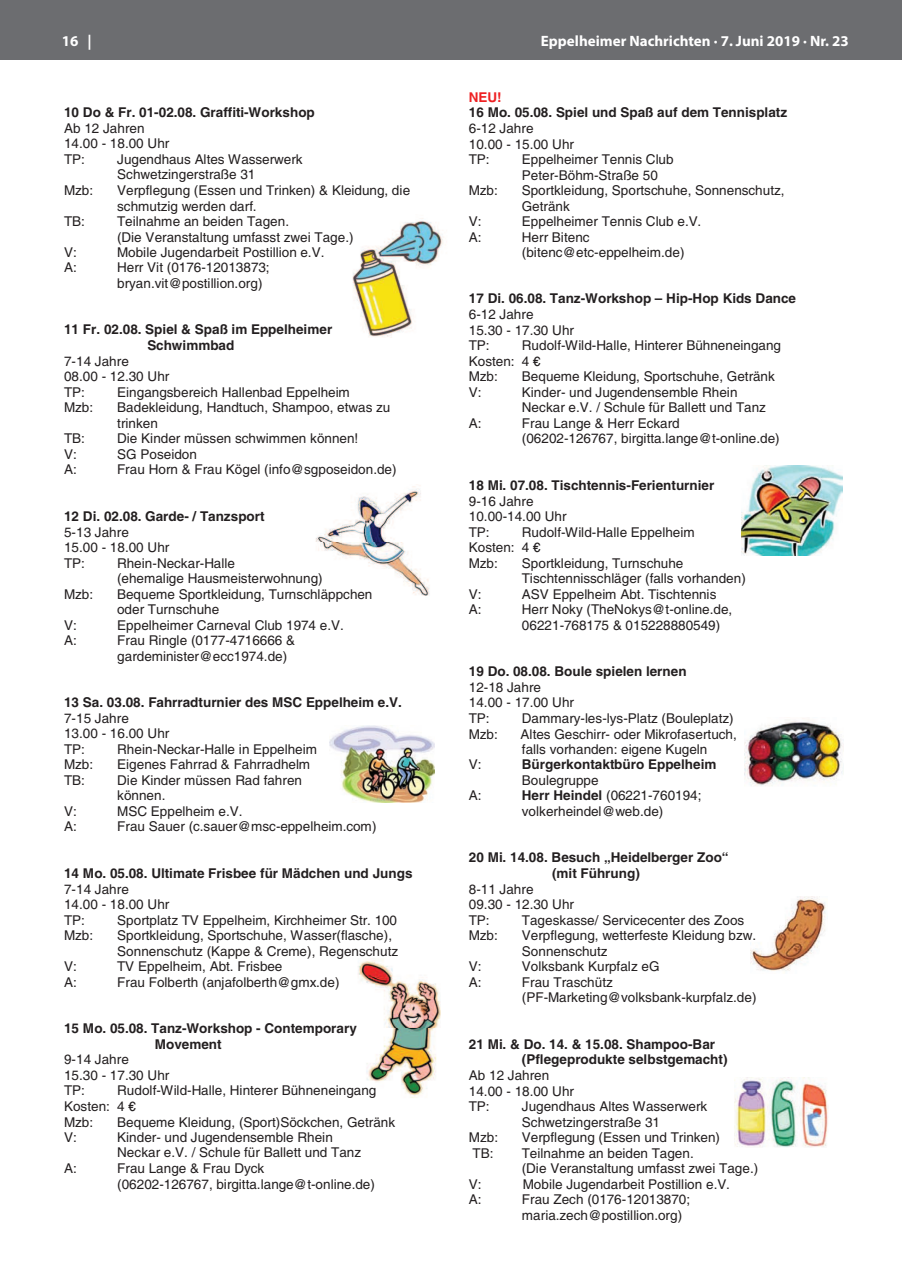
<style>
.page{position:relative;width:902px;height:1280px;background:#fff}
.page>*{position:absolute;margin:0;border:0;box-sizing:border-box;transform-origin:0 0}
.t1{font:700 15px "Myriad Pro";color:#fff}
.t2{font:13.5px/15.5px "Helvetica";letter-spacing:.005em;color:#231f20}
.t3{font:700 13.5px/15.6px "Helvetica";letter-spacing:.005em;color:#231f20}
.t4{font:700 13.5px "Helvetica";color:#ee2123}
.s1{font-weight:700}
</style>
<div class="page">
<div style="left:0;top:0;width:901px;height:60px;background:#6c6d70"></div>
<img style="left:329px;top:725px;width:105px;height:77px">
<img style="left:352px;top:218px;width:92px;height:120px">
<img style="left:734px;top:1077px;width:94px;height:70px">
<img style="left:750px;top:896px;width:76px;height:75px">
<img style="left:358px;top:959px;width:83px;height:139px">
<img style="left:744px;top:718px;width:99px;height:68px">
<img style="left:741px;top:465px;width:101px;height:91px">
<img style="left:315px;top:486px;width:115px;height:110px">
<p class="t1" style="left:62px;top:31px;width:31px">16 |</p>
<p class="t1" style="left:541px;top:31px;width:309px">Eppelheimer Nachrichten · 7. Juni 2019 · Nr. 23</p>
<p class="t3" style="left:64px;top:104px;width:252px">10 Do &amp; Fr. 01-02.08. Graffiti-Workshop</p>
<p class="t2" style="left:64px;top:120px;width:107px">Ab 12 Jahren<br>14.00 - 18.00 Uhr<br>TP:</p>
<p class="t2" style="left:117px;top:152px;width:187px">Jugendhaus Altes Wasserwerk<br>Schwetzingerstraße 31</p>
<p class="t2" style="left:64px;top:183px;width:31px">Mzb:</p>
<p class="t2" style="left:117px;top:182px;width:294px">Verpflegung (Essen und Trinken) &amp; Kleidung, die schmutzig werden darf.</p>
<p class="t2" style="left:64px;top:214px;width:22px">TB:</p>
<p class="t2" style="left:117px;top:214px;width:238px">Teilnahme an beiden Tagen.<br>(Die Veranstaltung umfasst zwei Tage.)</p>
<p class="t2" style="left:64px;top:245px;width:14px">V:</p>
<p class="t2" style="left:117px;top:245px;width:209px">Mobile Jugendarbeit Postillion e.V.</p>
<p class="t2" style="left:64px;top:260px;width:14px">A:</p>
<p class="t2" style="left:117px;top:260px;width:154px">Herr Vit (0176-12013873; bryan.vit@postillion.org)</p>
<p class="t3" style="left:147px;top:322px;width:186px;text-indent:-83px">11 Fr. 02.08. Spiel &amp; Spaß im Eppelheimer<br>Schwimmbad</p>
<p class="t2" style="left:64px;top:353px;width:107px">7-14 Jahre<br>08.00 - 12.30 Uhr<br>TP:</p>
<p class="t2" style="left:117px;top:384px;width:234px">Eingangsbereich Hallenbad Eppelheim</p>
<p class="t2" style="left:64px;top:400px;width:31px">Mzb:</p>
<p class="t2" style="left:117px;top:400px;width:275px">Badekleidung, Handtuch, Shampoo, etwas zu trinken</p>
<p class="t2" style="left:64px;top:431px;width:22px">TB:</p>
<p class="t2" style="left:117px;top:431px;width:242px">Die Kinder müssen schwimmen können!</p>
<p class="t2" style="left:64px;top:446px;width:14px">V:</p>
<p class="t2" style="left:117px;top:446px;width:81px">SG Poseidon</p>
<p class="t2" style="left:64px;top:462px;width:14px">A:</p>
<p class="t2" style="left:117px;top:462px;width:281px">Frau Horn &amp; Frau Kögel (info@sgposeidon.de)</p>
<p class="t3" style="left:64px;top:508px;width:202px">12 Di. 02.08. Garde- / Tanzsport</p>
<p class="t2" style="left:64px;top:524px;width:107px">5-13 Jahre<br>15.00 - 18.00 Uhr<br>TP:</p>
<p class="t2" style="left:117px;top:555px;width:207px">Rhein-Neckar-Halle<br>(ehemalige Hausmeisterwohnung)</p>
<p class="t2" style="left:64px;top:586px;width:31px">Mzb:</p>
<p class="t2" style="left:117px;top:586px;width:257px">Bequeme Sportkleidung, Turnschläppchen oder Turnschuhe</p>
<p class="t2" style="left:64px;top:617px;width:14px">V:</p>
<p class="t2" style="left:117px;top:617px;width:228px">Eppelheimer Carneval Club 1974 e.V.</p>
<p class="t2" style="left:64px;top:633px;width:14px">A:</p>
<p class="t2" style="left:117px;top:633px;width:179px">Frau Ringle (0177-4716666 &amp; gardeminister@ecc1974.de)</p>
<p class="t3" style="left:64px;top:694px;width:339px">13 Sa. 03.08. Fahrradturnier des MSC Eppelheim e.V.</p>
<p class="t2" style="left:64px;top:710px;width:107px">7-15 Jahre<br>13.00 - 16.00 Uhr<br>TP:</p>
<p class="t2" style="left:117px;top:741px;width:201px">Rhein-Neckar-Halle in Eppelheim</p>
<p class="t2" style="left:64px;top:757px;width:31px">Mzb:</p>
<p class="t2" style="left:117px;top:757px;width:194px">Eigenes Fahrrad &amp; Fahrradhelm</p>
<p class="t2" style="left:64px;top:773px;width:22px">TB:</p>
<p class="t2" style="left:117px;top:773px;width:186px">Die Kinder müssen Rad fahren können.</p>
<p class="t2" style="left:64px;top:804px;width:14px">V:</p>
<p class="t2" style="left:117px;top:804px;width:127px">MSC Eppelheim e.V.</p>
<p class="t2" style="left:64px;top:819px;width:14px">A:</p>
<p class="t2" style="left:117px;top:819px;width:261px">Frau Sauer (c.sauer@msc-eppelheim.com)</p>
<p class="t3" style="left:64px;top:865px;width:350px">14 Mo. 05.08. Ultimate Frisbee für Mädchen und Jungs</p>
<p class="t2" style="left:64px;top:881px;width:107px">7-14 Jahre<br>14.00 - 18.00 Uhr<br>TP:</p>
<p class="t2" style="left:117px;top:912px;width:281px">Sportplatz TV Eppelheim, Kirchheimer Str. 100</p>
<p class="t2" style="left:64px;top:928px;width:31px">Mzb:</p>
<p class="t2" style="left:117px;top:928px;width:282px">Sportkleidung, Sportschuhe, Wasser(flasche),<br>Sonnenschutz (Kappe &amp; Creme), Regenschutz</p>
<p class="t2" style="left:64px;top:959px;width:14px">V:</p>
<p class="t2" style="left:117px;top:959px;width:167px">TV Eppelheim, Abt. Frisbee</p>
<p class="t2" style="left:64px;top:974px;width:14px">A:</p>
<p class="t2" style="left:117px;top:974px;width:224px">Frau Folberth (anjafolberth@gmx.de)</p>
<p class="t3" style="left:155px;top:1020px;width:204px;text-indent:-91px">15 Mo. 05.08. Tanz-Workshop - Contemporary<br>Movement</p>
<p class="t2" style="left:64px;top:1052px;width:107px">9-14 Jahre<br>15.30 - 17.30 Uhr<br>TP:</p>
<p class="t2" style="left:64px;top:1083px;width:314px;text-indent:53px">Rudolf-Wild-Halle, Hinterer Bühneneingang<br>Kosten: 4 €<br>Mzb:</p>
<p class="t2" style="left:117px;top:1114px;width:279px">Bequeme Kleidung, (Sport)Söckchen, Getränk</p>
<p class="t2" style="left:64px;top:1130px;width:14px">V:</p>
<p class="t2" style="left:117px;top:1130px;width:245px">Kinder- und Jugendensemble Rhein<br>Neckar e.V. / Schule für Ballett und Tanz</p>
<p class="t2" style="left:64px;top:1161px;width:14px">A:</p>
<p class="t2" style="left:117px;top:1161px;width:259px">Frau Lange &amp; Frau Dyck<br>(06202-126767, birgitta.lange@t-online.de)</p>
<p class="t4" style="left:468px;top:89px;width:34px">NEU!</p>
<p class="t3" style="left:468px;top:105px;width:320px">16 Mo. 05.08. Spiel und Spaß auf dem Tennisplatz</p>
<p class="t2" style="left:468px;top:120px;width:107px">6-12 Jahre<br>10.00 - 15.00 Uhr<br>TP:</p>
<p class="t2" style="left:522px;top:152px;width:153px">Eppelheimer Tennis Club<br>Peter-Böhm-Straße 50</p>
<p class="t2" style="left:468px;top:183px;width:31px">Mzb:</p>
<p class="t2" style="left:521px;top:183px;width:264px">Sportkleidung, Sportschuhe, Sonnenschutz,<br>Getränk</p>
<p class="t2" style="left:468px;top:214px;width:14px">V:</p>
<p class="t2" style="left:522px;top:214px;width:181px">Eppelheimer Tennis Club e.V.</p>
<p class="t2" style="left:468px;top:229px;width:14px">A:</p>
<p class="t2" style="left:522px;top:229px;width:164px">Herr Bitenc (bitenc@etc-eppelheim.de)</p>
<p class="t3" style="left:468px;top:291px;width:329px">17 Di. 06.08. Tanz-Workshop – Hip-Hop Kids Dance</p>
<p class="t2" style="left:468px;top:307px;width:107px">6-12 Jahre<br>15.30 - 17.30 Uhr<br>TP:</p>
<p class="t2" style="left:468px;top:338px;width:314px;text-indent:53px">Rudolf-Wild-Halle, Hinterer Bühneneingang<br>Kosten: 4 €<br>Mzb:</p>
<p class="t2" style="left:522px;top:369px;width:254px">Bequeme Kleidung, Sportschuhe, Getränk</p>
<p class="t2" style="left:468px;top:384px;width:14px">V:</p>
<p class="t2" style="left:522px;top:384px;width:245px">Kinder- und Jugendensemble Rhein<br>Neckar e.V. / Schule für Ballett und Tanz</p>
<p class="t2" style="left:468px;top:416px;width:14px">A:</p>
<p class="t2" style="left:522px;top:416px;width:259px">Frau Lange &amp; Herr Eckard<br>(06202-126767, birgitta.lange@t-online.de)</p>
<p class="t3" style="left:468px;top:477px;width:247px">18 Mi. 07.08. Tischtennis-Ferienturnier</p>
<p class="t2" style="left:468px;top:493px;width:99px">9-16 Jahre<br>10.00-14.00 Uhr<br>TP:</p>
<p class="t2" style="left:468px;top:524px;width:227px;text-indent:53px">Rudolf-Wild-Halle Eppelheim<br>Kosten: 4 €<br>Mzb:</p>
<p class="t2" style="left:522px;top:555px;width:225px">Sportkleidung, Turnschuhe<br>Tischtennisschläger (falls vorhanden)</p>
<p class="t2" style="left:468px;top:586px;width:14px">V:</p>
<p class="t2" style="left:522px;top:586px;width:196px">ASV Eppelheim Abt. Tischtennis</p>
<p class="t2" style="left:468px;top:602px;width:14px">A:</p>
<p class="t2" style="left:522px;top:602px;width:212px">Herr Noky (TheNokys@t-online.de,<br>06221-768175 &amp; 015228880549)</p>
<p class="t3" style="left:468px;top:663px;width:219px">19 Do. 08.08. Boule spielen lernen</p>
<p class="t2" style="left:468px;top:679px;width:107px">12-18 Jahre<br>14.00 - 17.00 Uhr<br>TP:</p>
<p class="t2" style="left:522px;top:711px;width:213px">Dammary-les-lys-Platz (Bouleplatz)</p>
<p class="t2" style="left:468px;top:726px;width:31px">Mzb:</p>
<p class="t2" style="left:520px;top:726px;width:218px">Altes Geschirr- oder Mikrofasertuch, falls vorhanden: eigene Kugeln</p>
<p class="t2" style="left:468px;top:757px;width:14px">V:</p>
<p class="t3" style="left:522px;top:757px;width:196px">Bürgerkontaktbüro Eppelheim</p>
<p class="t2" style="left:522px;top:773px;width:78px">Boulegruppe</p>
<p class="t2" style="left:468px;top:788px;width:14px">A:</p>
<p class="t2" style="left:522px;top:788px;width:181px;line-height:15.9px"><span class="s1">Herr Heindel</span> (06221-760194; volkerheindel@web.de)</p>
<p class="t3" style="left:468px;top:850px;width:261px;text-align:center">20 Mi. 14.08. Besuch „Heidelberger Zoo“ (mit Führung)</p>
<p class="t2" style="left:468px;top:881px;width:107px">8-11 Jahre<br>09.30 - 12.30 Uhr<br>TP:</p>
<p class="t2" style="left:522px;top:912px;width:224px">Tageskasse/ Servicecenter des Zoos</p>
<p class="t2" style="left:468px;top:928px;width:31px">Mzb:</p>
<p class="t2" style="left:522px;top:928px;width:236px">Verpflegung, wetterfeste Kleidung bzw.<br>Sonnenschutz</p>
<p class="t2" style="left:468px;top:959px;width:14px">V:</p>
<p class="t2" style="left:522px;top:959px;width:139px">Volksbank Kurpfalz eG</p>
<p class="t2" style="left:468px;top:975px;width:14px">A:</p>
<p class="t2" style="left:522px;top:975px;width:236px">Frau Traschütz (PF-Marketing@volksbank-kurpfalz.de)</p>
<p class="t3" style="left:522px;top:1036px;width:207px;text-indent:-53px">21 Mi. &amp; Do. 14. &amp; 15.08. Shampoo-Bar (Pflegeprodukte selbstgemacht)</p>
<p class="t2" style="left:468px;top:1067px;width:107px">Ab 12 Jahren<br>14.00 - 18.00 Uhr<br>TP:</p>
<p class="t2" style="left:522px;top:1099px;width:187px">Jugendhaus Altes Wasserwerk<br>Schwetzingerstraße 31</p>
<p class="t2" style="left:469px;top:1130px;width:31px">Mzb:</p>
<p class="t2" style="left:522px;top:1130px;width:200px">Verpflegung (Essen und Trinken)</p>
<p class="t2" style="left:472px;top:1145px;width:22px">TB:</p>
<p class="t2" style="left:521px;top:1145px;width:238px">Teilnahme an beiden Tagen.<br>(Die Veranstaltung umfasst zwei Tage.)</p>
<p class="t2" style="left:468px;top:1176px;width:14px">V:</p>
<p class="t2" style="left:523px;top:1176px;width:208px">Mobile Jugendarbeit Postillion e.V.</p>
<p class="t2" style="left:468px;top:1192px;width:14px">A:</p>
<p class="t2" style="left:522px;top:1192px;width:170px">Frau Zech (0176-12013870; maria.zech@postillion.org)</p>
</div>
